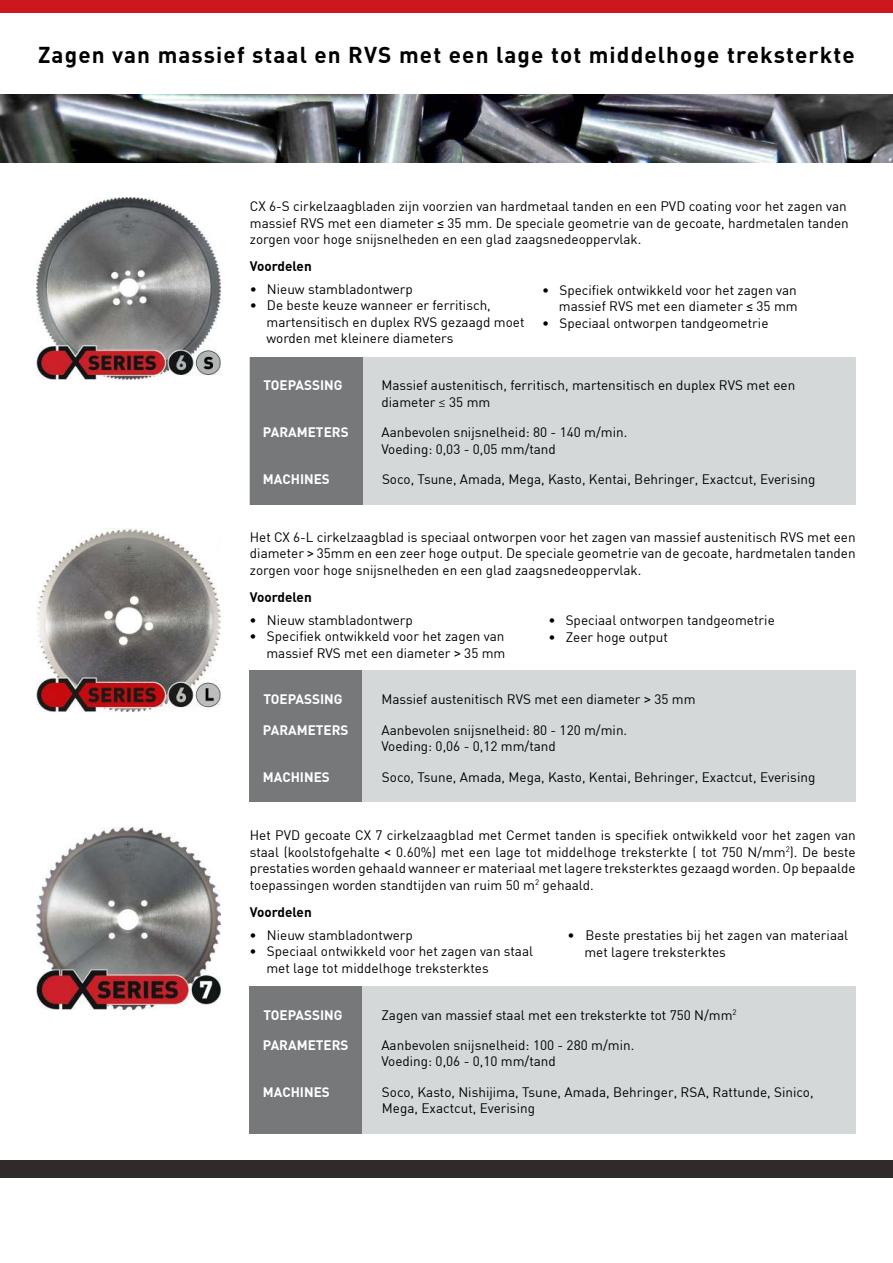
<style>
.page{position:relative;width:893px;height:1263px;background:#fff}
.page>*{position:absolute;margin:0;border:0;box-sizing:border-box;transform-origin:0 0}
.t1{font:700 22.5px "DIN Pro";letter-spacing:.05em;color:#000}
.t2{font:13.5px/16.5px "DIN";color:#000}
.t3{font:700 13.5px "DIN Pro";color:#fff}
.t4{font:700 13.5px "DIN Pro";color:#000}
.s1{font-family:"Roboto"}
.s2{font-family:"Roboto";font-weight:300}
</style>
<div class="page">
<div style="left:0;top:1160px;width:893px;height:17px;background:#302a2b"></div>
<div style="left:0;top:0;width:893px;height:12px;background:#cd171e"></div>
<div style="left:250px;top:357px;width:606px;height:147px;background:#d4d8d9"></div>
<div style="left:250px;top:670px;width:606px;height:132px;background:#d4d8d9"></div>
<div style="left:250px;top:357px;width:112px;height:147px;background:#76787a"></div>
<div style="left:250px;top:670px;width:112px;height:132px;background:#76787a"></div>
<div style="left:250px;top:986px;width:606px;height:147px;background:#d4d8d9"></div>
<div style="left:250px;top:986px;width:112px;height:147px;background:#76787a"></div>
<img style="left:0;top:95px;width:893px;height:68px">
<img style="left:37px;top:528px;width:183px;height:183px">
<img style="left:37px;top:197px;width:183px;height:183px">
<img style="left:37px;top:827px;width:183px;height:183px">
<h1 class="t1" style="left:38px;top:40px;width:818px">Zagen van massief staal en RVS met een lage tot middelhoge treksterkte</h1>
<p class="t2" style="left:250px;top:198px;width:600px">CX 6-S cirkelzaagbladen zijn voorzien van hardmetaal tanden en een PVD coating voor het zagen van massief RVS met een diameter <span class="s1">≤</span> 35 mm. De speciale geometrie van de gecoate, hardmetalen tanden zorgen voor hoge snijsnelheden en een glad zaagsnedeoppervlak.</p>
<p class="t4" style="left:250px;top:257px;width:63px">Voordelen</p>
<p class="t2" style="left:250px;top:280px;width:165px">• Nieuw stambladontwerp</p>
<p class="t2" style="left:266px;top:297px;width:259px;text-indent:-17px">• De beste keuze wanneer er ferritisch, martensitisch en duplex RVS gezaagd moet worden met kleinere diameters</p>
<p class="t2" style="left:542px;top:281px;width:257px;text-align:right">• Specifiek ontwikkeld voor het zagen van massief RVS met een diameter <span class="s1">≤</span> 35 mm</p>
<p class="t2" style="left:542px;top:314px;width:228px">• Speciaal ontworpen tandgeometrie</p>
<p class="t3" style="left:263px;top:376px;width:80px">TOEPASSING</p>
<p class="t2" style="left:381px;top:377px;width:415px">Massief austenitisch, ferritisch, martensitisch en duplex RVS met een diameter <span class="s2">≤</span> 35 mm</p>
<p class="t3" style="left:263px;top:423px;width:87px">PARAMETERS</p>
<p class="t2" style="left:381px;top:424px;width:247px">Aanbevolen snijsnelheid: 80 - 140 m/min.<br>Voeding: 0,03 - 0,05 mm/tand</p>
<p class="t3" style="left:263px;top:470px;width:68px">MACHINES</p>
<p class="t2" style="left:382px;top:471px;width:435px">Soco, Tsune, Amada, Mega, Kasto, Kentai, Behringer, Exactcut, Everising</p>
<p class="t2" style="left:250px;top:528px;width:607px;text-align:justify">Het CX 6-L cirkelzaagblad is speciaal ontworpen voor het zagen van massief austenitisch RVS met een diameter <span class="s1">&gt;</span> 35mm en een zeer hoge output. De speciale geometrie van de gecoate, hardmetalen tanden zorgen voor hoge snijsnelheden en een glad zaagsnedeoppervlak.</p>
<p class="t4" style="left:250px;top:588px;width:63px">Voordelen</p>
<p class="t2" style="left:250px;top:611px;width:165px">• Nieuw stambladontwerp</p>
<p class="t2" style="left:250px;top:628px;width:257px;text-align:right">• Specifiek ontwikkeld voor het zagen van massief RVS met een diameter <span class="s1">&gt;</span> 35 mm</p>
<p class="t2" style="left:548px;top:612px;width:228px">• Speciaal ontworpen tandgeometrie</p>
<p class="t2" style="left:548px;top:630px;width:121px">• Zeer hoge output</p>
<p class="t3" style="left:263px;top:690px;width:80px">TOEPASSING</p>
<p class="t2" style="left:381px;top:690px;width:316px">Massief austenitisch RVS met een diameter <span class="s1">&gt;</span> 35 mm</p>
<p class="t3" style="left:263px;top:721px;width:87px">PARAMETERS</p>
<p class="t2" style="left:381px;top:721px;width:247px">Aanbevolen snijsnelheid: 80 - 120 m/min.<br>Voeding: 0,06 - 0,12 mm/tand</p>
<p class="t3" style="left:263px;top:768px;width:68px">MACHINES</p>
<p class="t2" style="left:382px;top:769px;width:435px">Soco, Tsune, Amada, Mega, Kasto, Kentai, Behringer, Exactcut, Everising</p>
<p class="t2" style="left:250px;top:827px;width:607px;text-align:justify">Het PVD gecoate CX 7 cirkelzaagblad met Cermet tanden is specifiek ontwikkeld voor het zagen van staal (koolstofgehalte <span class="s1">&lt;</span> 0.60%) met een lage tot middelhoge treksterkte ( tot 750 N/mm<sup>2</sup>). De beste prestaties worden gehaald wanneer er materiaal met lagere treksterktes gezaagd worden. Op bepaalde toepassingen worden standtijden van ruim 50 m<sup>2</sup> gehaald.</p>
<p class="t4" style="left:250px;top:903px;width:63px">Voordelen</p>
<p class="t2" style="left:250px;top:926px;width:165px">• Nieuw stambladontwerp</p>
<p class="t2" style="left:266px;top:943px;width:268px;text-indent:-17px">• Speciaal ontwikkeld voor het zagen van staal met lage tot middelhoge treksterktes</p>
<p class="t2" style="left:584px;top:927px;width:265px;text-indent:-17px">• Beste prestaties bij het zagen van materiaal met lagere treksterktes</p>
<p class="t3" style="left:263px;top:1006px;width:80px">TOEPASSING</p>
<p class="t3" style="left:263px;top:1036px;width:87px">PARAMETERS</p>
<p class="t3" style="left:263px;top:1083px;width:68px">MACHINES</p>
<p class="t2" style="left:381px;top:1006px;width:357px">Zagen van massief staal met een treksterkte tot 750 N/mm<sup>2</sup></p>
<p class="t2" style="left:381px;top:1036px;width:254px">Aanbevolen snijsnelheid: 100 - 280 m/min.<br>Voeding: 0,06 - 0,10 mm/tand</p>
<p class="t2" style="left:382px;top:1083px;width:433px">Soco, Kasto, Nishijima, Tsune, Amada, Behringer, RSA, Rattunde, Sinico,<br>Mega, Exactcut, Everising</p>
</div>
